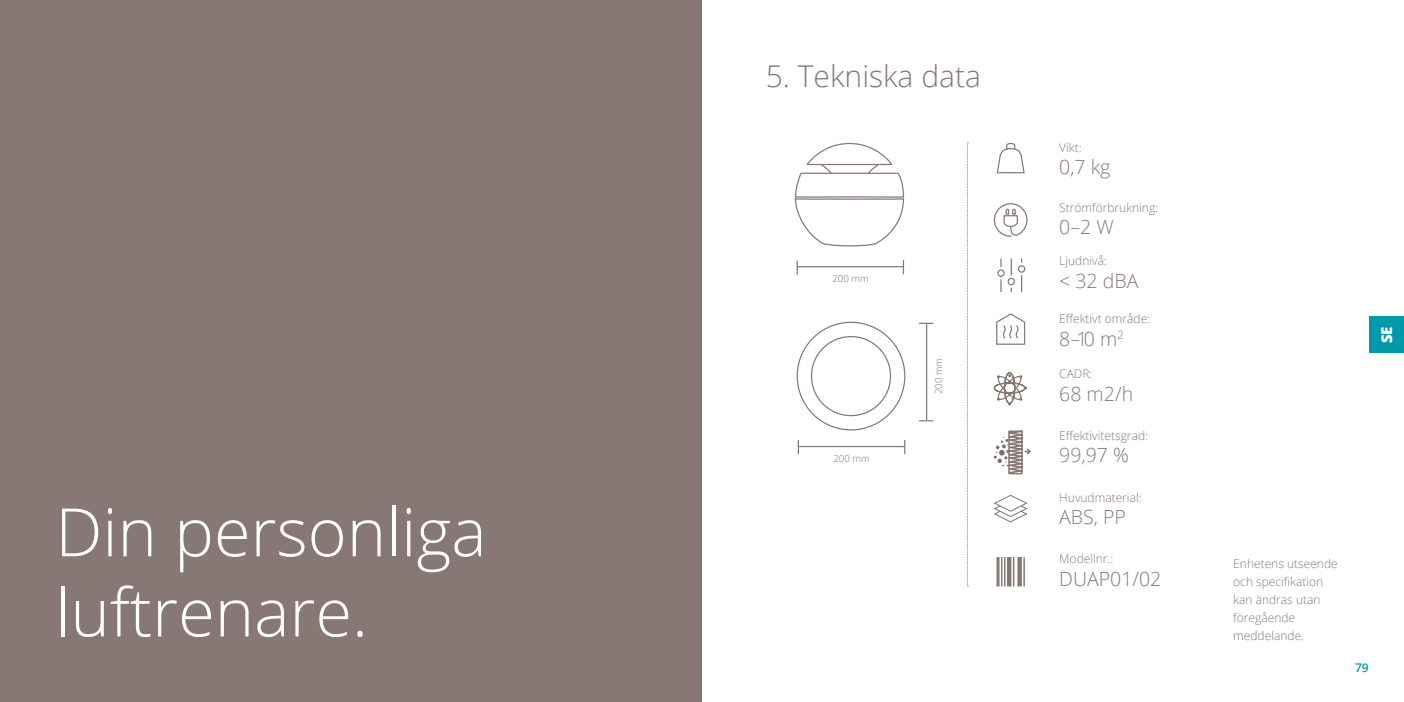
<style>
.page{position:relative;width:1404px;height:702px;background:#fff}
.page>*{position:absolute;margin:0;border:0;box-sizing:border-box;transform-origin:0 0}
.t1{font:300 66.75px/80.1px "Open Sans";color:#fff}
.t2{font:300 30px "Open Sans";color:#887875}
.t3{font:300 19.5px "Open Sans";color:#887875}
.t4{font:800 15px "Open Sans";color:#fff}
.t5{font:300 12px/18px "Open Sans";color:#887875}
.t6{font:600 12px "Open Sans";color:#0099a9}
.t7{font:300 9.6px "Open Sans";color:#887875}
</style>
<div class="page">
<svg style="left:996px;top:142px;width:29px;height:32px"></svg>
<svg style="left:996px;top:313px;width:29px;height:32px"></svg>
<svg style="left:993px;top:203px;width:35px;height:34px"></svg>
<svg style="left:967px;top:143px;width:1px;height:443px"></svg>
<div style="left:0;top:0;width:702px;height:702px;background:#887875"></div>
<hr style="left:996px;top:557px;width:3px;height:29px;background:#887875">
<hr style="left:1000px;top:557px;width:2px;height:29px;background:#887875">
<hr style="left:1003px;top:557px;width:2px;height:29px;background:#887875">
<div style="left:1006px;top:557px;width:5px;height:29px;background:#887875"></div>
<hr style="left:1012px;top:557px;width:2px;height:29px;background:#887875">
<svg style="left:1017px;top:557px;width:4px;height:29px"></svg>
<svg style="left:1023px;top:557px;width:1px;height:29px"></svg>
<hr style="left:797px;top:266px;width:106px;height:1px;background:#887875">
<hr style="left:798px;top:446px;width:106px;height:1px;background:#887875">
<svg style="left:902px;top:260px;width:2px;height:14px"></svg>
<svg style="left:904px;top:440px;width:1px;height:14px"></svg>
<svg style="left:797px;top:440px;width:2px;height:14px"></svg>
<hr style="left:925px;top:324px;width:2px;height:96px;background:#887875">
<svg style="left:919px;top:323px;width:14px;height:1px"></svg>
<svg style="left:919px;top:420px;width:14px;height:1px"></svg>
<svg style="left:794px;top:142px;width:110px;height:105px"></svg>
<svg style="left:796px;top:321px;width:109px;height:110px"></svg>
<svg style="left:796px;top:260px;width:1px;height:15px"></svg>
<svg style="left:997px;top:258px;width:28px;height:34px"></svg>
<svg style="left:993px;top:372px;width:33px;height:33px"></svg>
<svg style="left:994px;top:494px;width:34px;height:29px"></svg>
<svg style="left:993px;top:430px;width:38px;height:45px"></svg>
<div style="left:1369px;top:316px;width:34px;height:37px;background:#0099a9"></div>
<h1 class="t1" style="left:55px;top:490px;width:433px">Din personliga luftrenare.</h1>
<h2 class="t2" style="left:765px;top:55px;width:217px">5. Tekniska data</h2>
<p class="t7" style="left:832px;top:272px;width:38px">200 mm</p>
<p class="t7" style="left:833px;top:451px;width:38px">200 mm</p>
<p class="t7" style="left:932px;top:394px;width:38px;rotate:-90deg">200 mm</p>
<p class="t5" style="left:1059px;top:138px;width:24px">Vikt:</p>
<h3 class="t3" style="left:1059px;top:154px;width:53px">0,7 kg</h3>
<p class="t5" style="left:1059px;top:198px;width:100px">Strömförbrukning:</p>
<h3 class="t3" style="left:1059px;top:214px;width:56px">0–2 W</h3>
<p class="t5" style="left:1059px;top:251px;width:49px">Ljudnivå:</p>
<h3 class="t3" style="left:1059px;top:267px;width:81px">&lt; 32 dBA</h3>
<p class="t5" style="left:1059px;top:310px;width:92px">Effektivt område:</p>
<h3 class="t3" style="left:1059px;top:325px;width:66px">8–10 m<sup>2</sup></h3>
<p class="t5" style="left:1059px;top:364px;width:35px">CADR:</p>
<h3 class="t3" style="left:1059px;top:380px;width:75px">68 m2/h</h3>
<p class="t5" style="left:1059px;top:426px;width:90px">Effektivitetsgrad:</p>
<h3 class="t3" style="left:1059px;top:442px;width:71px">99,97 %</h3>
<p class="t5" style="left:1059px;top:488px;width:84px">Huvudmaterial:</p>
<h3 class="t3" style="left:1059px;top:503px;width:68px">ABS, PP</h3>
<p class="t5" style="left:1059px;top:549px;width:55px">Modellnr.:</p>
<h3 class="t3" style="left:1059px;top:565px;width:104px">DUAP01/02</h3>
<p class="t4" style="left:1374px;top:343px;width:18px;rotate:-90deg">SE</p>
<p class="t5" style="left:1233px;top:554px;width:106px">Enhetens utseende och specifikation kan ändras utan föregående meddelande.</p>
<p class="t6" style="left:1354px;top:659px;width:15px">79</p>
</div>
